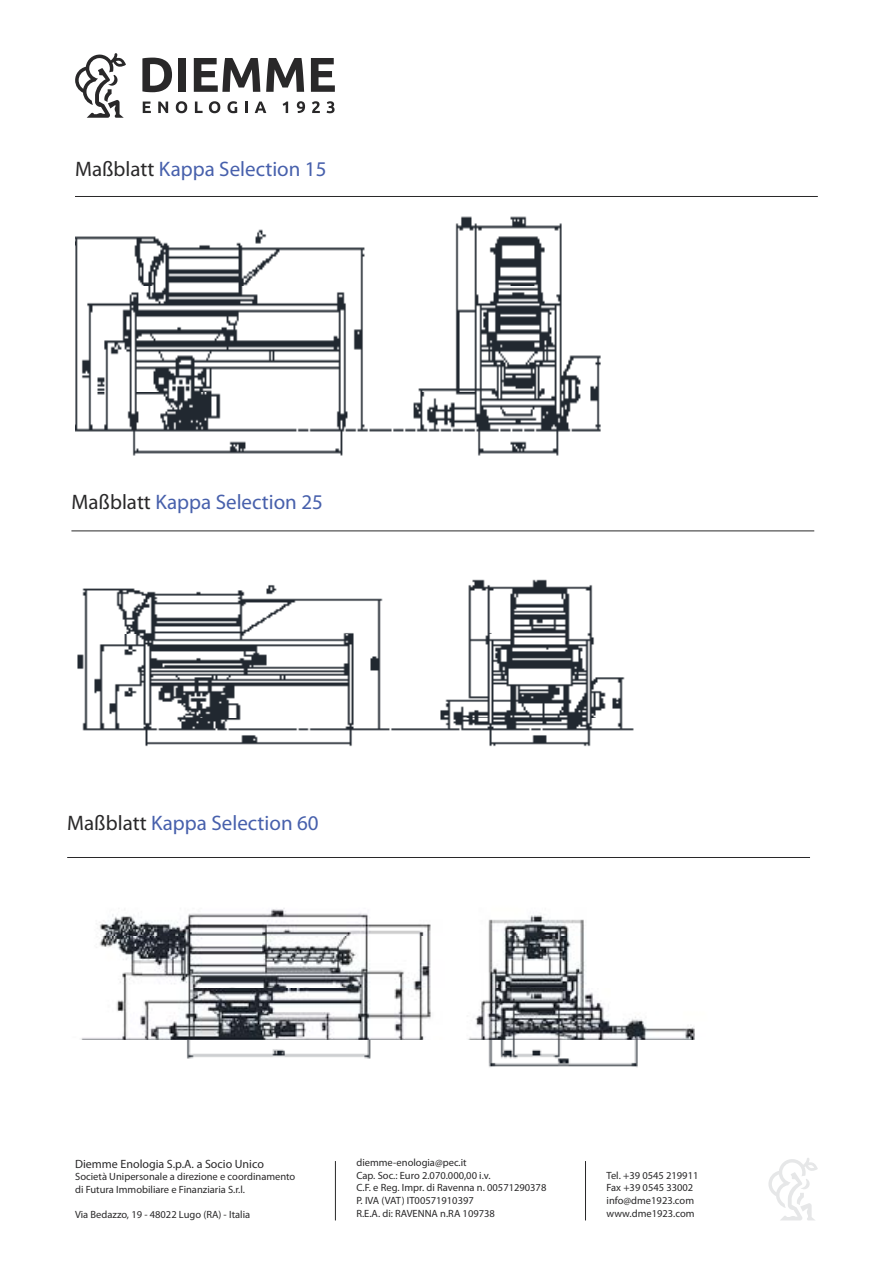
<style>
.page{position:relative;width:893px;height:1263px;background:#fff}
.page>*{position:absolute;margin:0;border:0;box-sizing:border-box;transform-origin:0 0}
.t1{font:21px "Myriad Pro";color:#4760ac}
.t2{font:12px "Myriad Pro";color:#292829}
.t3{font:10.5px/12.6px "Myriad Pro";color:#292829}
.s1{color:#292829}
</style>
<div class="page">
<svg style="left:142px;top:58px;width:30px;height:34px"></svg>
<div style="left:178px;top:58px;width:8px;height:34px;background:#292829"></div>
<svg style="left:194px;top:58px;width:66px;height:34px"></svg>
<svg style="left:266px;top:58px;width:38px;height:34px"></svg>
<svg style="left:311px;top:58px;width:24px;height:34px"></svg>
<svg style="left:143px;top:102px;width:8px;height:11px"></svg>
<svg style="left:158px;top:102px;width:10px;height:11px"></svg>
<svg style="left:176px;top:101px;width:11px;height:12px"></svg>
<svg style="left:195px;top:102px;width:8px;height:11px"></svg>
<svg style="left:209px;top:101px;width:11px;height:12px"></svg>
<svg style="left:227px;top:101px;width:10px;height:12px"></svg>
<svg style="left:245px;top:102px;width:3px;height:11px"></svg>
<svg style="left:255px;top:102px;width:11px;height:11px"></svg>
<svg style="left:283px;top:102px;width:5px;height:11px"></svg>
<svg style="left:297px;top:101px;width:8px;height:12px"></svg>
<svg style="left:312px;top:101px;width:8px;height:12px"></svg>
<svg style="left:327px;top:101px;width:8px;height:12px"></svg>
<svg style="left:75px;top:53px;width:51px;height:65px"></svg>
<hr style="left:335px;top:1161px;width:1px;height:59px;background:#292829">
<hr style="left:585px;top:1161px;width:1px;height:59px;background:#292829">
<svg style="left:768px;top:1158px;width:50px;height:62px"></svg>
<hr style="left:75px;top:196px;width:743px;height:1px;background:#292829">
<hr style="left:71px;top:531px;width:743px;height:1px;background:#292829">
<img style="left:75px;top:216px;width:526px;height:240px">
<img style="left:77px;top:579px;width:557px;height:168px">
<hr style="left:67px;top:857px;width:743px;height:1px;background:#292829">
<img style="left:81px;top:908px;width:614px;height:160px">
<h1 class="t1" style="left:75px;top:156px;width:253px"><span class="s1">Maßblatt</span> Kappa Selection 15</h1>
<h1 class="t1" style="left:71px;top:489px;width:253px"><span class="s1">Maßblatt</span> Kappa Selection 25</h1>
<h1 class="t1" style="left:67px;top:810px;width:253px"><span class="s1">Maßblatt</span> Kappa Selection 60</h1>
<p class="t2" style="left:75px;top:1156px;width:190px">Diemme Enologia S.p.A. a Socio Unico</p>
<p class="t3" style="left:75px;top:1170px;width:222px">Società Unipersonale a direzione e coordinamento di Futura Immobiliare e Finanziaria S.r.l.</p>
<p class="t3" style="left:75px;top:1208px;width:177px">Via Bedazzo, 19 - 48022 Lugo (RA) - Italia</p>
<p class="t3" style="left:356px;top:1156px;width:191px">diemme-enologia@pec.it<br>Cap. Soc.: Euro 2.070.000,00 i.v.<br>C.F. e Reg. Impr. di Ravenna n. 00571290378<br>P. IVA (VAT) IT00571910397<br>R.E.A. di: RAVENNA n.RA 109738</p>
<p class="t3" style="left:607px;top:1169px;width:93px">Tel. +39 0545 219911<br>Fax +39 0545 33002 info@dme1923.com www.dme1923.com</p>
</div>
